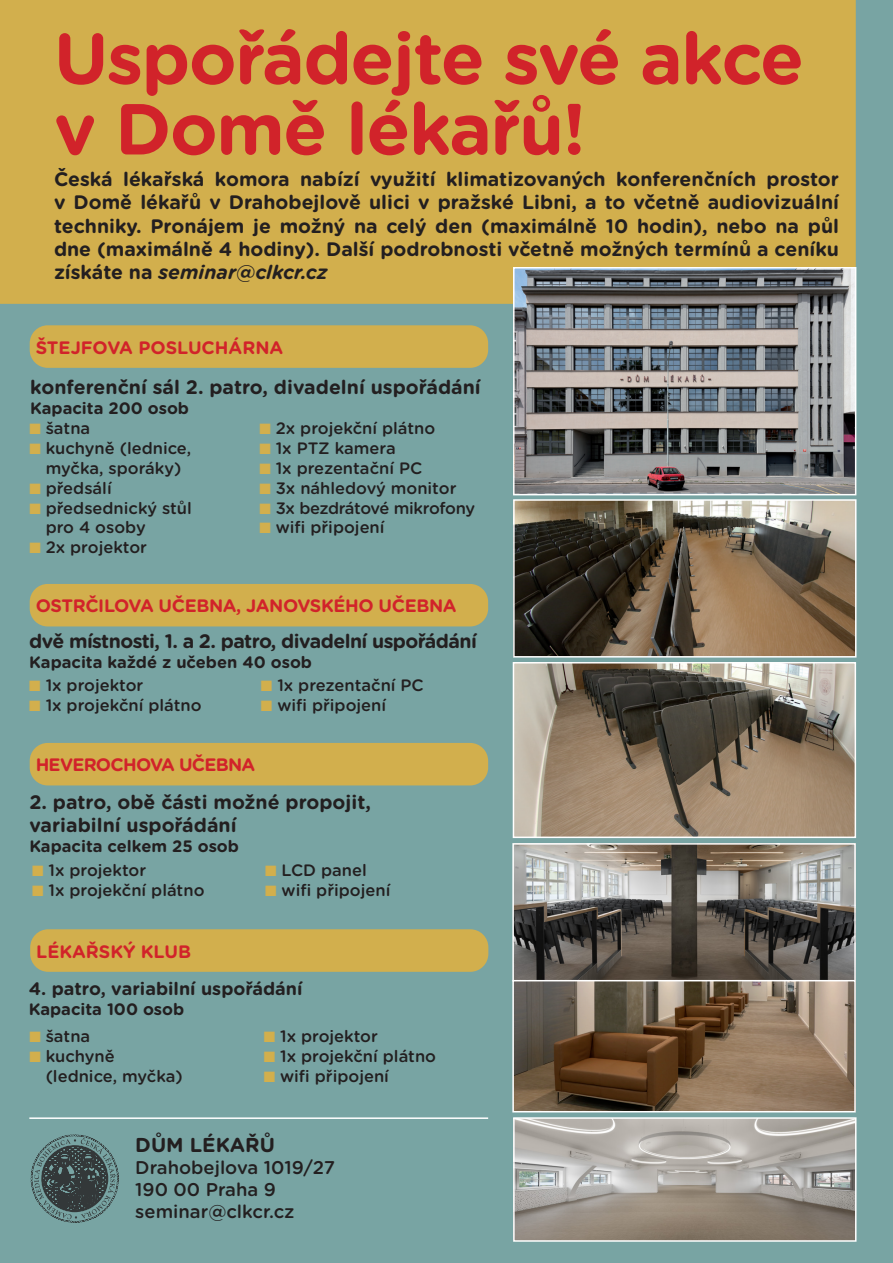
<style>
.page{position:relative;width:893px;height:1263px;background:#78a4a3}
.page>*{position:absolute;margin:0;border:0;box-sizing:border-box;transform-origin:0 0}
.t1{font:700 72px/70.5px "Gotham Rounded";letter-spacing:-.02em;color:#d1232a}
.t2{font:700 20.1px "Gotham Rounded";color:#231f20}
.t3{font:700 19.5px/23.4px "Gotham Rounded";color:#231f20;text-align:justify}
.t4{font:700 19.5px "Gotham Rounded";letter-spacing:-.03em;color:#231f20}
.t5{font:500 18.45px "Gotham Rounded";color:#231f20}
.t6{font:700 18px "Gotham Rounded";letter-spacing:-.02em;color:#d1232a}
.t7{font:700 18px "Gotham Rounded";color:#d1232a}
.t8{font:700 18px "Gotham Rounded";color:#231f20}
.t9{font:700 18px "Gotham Rounded";letter-spacing:-.04em;color:#d1232a}
.List_Paragraph{font:500 16.5px/19.8px "Gotham Rounded";color:#231f20}
.t10{font:700 16.5px "Gotham Rounded";color:#231f20}
.List_Paragraph-2{font:500 16.5px "Gotham Rounded";letter-spacing:-.025em;color:#231f20}
.s1{font-style:italic}
.s2{color:#d2af4d}
</style>
<div class="page">
<svg style="left:31px;top:1134px;width:88px;height:89px"></svg>
<div style="left:0;top:0;width:856px;height:304px;background:#d2af4d"></div>
<img style="left:516px;top:270px;width:337px;height:222px">
<div style="left:513px;top:267px;width:343px;height:228px;border:2px solid #fff"></div>
<img style="left:516px;top:502px;width:337px;height:152px">
<div style="left:513px;top:499px;width:343px;height:158px;border:2px solid #fff"></div>
<img style="left:515px;top:846px;width:338px;height:263px">
<div style="left:512px;top:843px;width:344px;height:138px;border:2px solid #fff"></div>
<img style="left:516px;top:665px;width:337px;height:170px">
<div style="left:513px;top:662px;width:343px;height:176px;border:2px solid #fff"></div>
<div style="left:512px;top:980px;width:344px;height:132px;border:2px solid #fff"></div>
<img style="left:516px;top:1120px;width:337px;height:119px">
<div style="left:513px;top:1117px;width:343px;height:125px;border:2px solid #fff"></div>
<div style="left:30px;top:325px;width:458px;height:43px;background:#d2af4d;border-radius:18px"></div>
<div style="left:30px;top:584px;width:458px;height:42px;background:#d2af4d;border-radius:18px"></div>
<div style="left:30px;top:743px;width:458px;height:42px;background:#d2af4d;border-radius:18px"></div>
<div style="left:30px;top:929px;width:458px;height:43px;background:#d2af4d;border-radius:18px"></div>
<hr style="left:29px;top:1117px;width:459px;height:2px;background:#fff">
<p class="t1" style="left:54px;top:20px;width:752px">Uspořádejte své akce v Domě lékařů!</p>
<p class="t3" style="left:54px;top:166px;width:786px">Česká lékařská komora nabízí využití klimatizovaných konferenčních prostor v Domě lékařů v Drahobejlově ulici v pražské Libni, a to včetně audiovizuální techniky. Pronájem je možný na celý den (maximálně 10 hodin), nebo na půl dne (maximálně 4 hodiny). Další podrobnosti včetně možných termínů a ceníku získáte na <span class="s1">seminar@clkcr.cz</span></p>
<p class="t7" style="left:36px;top:334px;width:249px">ŠTEJFOVA POSLUCHÁRNA</p>
<p class="t3" style="left:30px;top:375px;width:452px">konferenční sál 2. patro, divadelní uspořádání</p>
<p class="t10" style="left:30px;top:396px;width:160px">Kapacita 200 osob</p>
<p class="List_Paragraph" style="left:29px;top:418px;width:62px"><span class="s2">■</span> šatna</p>
<p class="List_Paragraph" style="left:29px;top:438px;width:163px;text-align:center"><span class="s2">■</span> kuchyně (lednice, myčka, sporáky)</p>
<p class="List_Paragraph" style="left:29px;top:477px;width:84px"><span class="s2">■</span> předsálí</p>
<p class="List_Paragraph" style="left:46px;top:497px;width:148px;text-indent:-16px"><span class="s2">■</span> předsednický stůl pro 4 osoby</p>
<p class="List_Paragraph" style="left:29px;top:537px;width:119px"><span class="s2">■</span> 2x projektor</p>
<p class="List_Paragraph" style="left:259px;top:418px;width:177px"><span class="s2">■</span> 2x projekční plátno</p>
<p class="List_Paragraph" style="left:259px;top:438px;width:138px"><span class="s2">■</span> 1x PTZ kamera</p>
<p class="List_Paragraph" style="left:259px;top:458px;width:164px"><span class="s2">■</span> 1x prezentační PC</p>
<p class="List_Paragraph" style="left:259px;top:477px;width:199px"><span class="s2">■</span> 3x náhledový monitor</p>
<p class="List_Paragraph-2" style="left:259px;top:496px;width:217px"><span class="s2">■</span> 3x bezdrátové mikrofony</p>
<p class="List_Paragraph" style="left:259px;top:517px;width:127px"><span class="s2">■</span> wifi připojení</p>
<p class="t6" style="left:36px;top:593px;width:423px">OSTRČILOVA UČEBNA, JANOVSKÉHO UČEBNA</p>
<p class="t4" style="left:29px;top:627px;width:449px">dvě místnosti, 1. a 2. patro, divadelní uspořádání</p>
<p class="t10" style="left:29px;top:650px;width:284px">Kapacita každé z učeben 40 osob</p>
<p class="List_Paragraph" style="left:29px;top:674px;width:116px"><span class="s2">■</span> 1x projektor</p>
<p class="List_Paragraph" style="left:29px;top:694px;width:174px"><span class="s2">■</span> 1x projekční plátno</p>
<p class="List_Paragraph" style="left:261px;top:674px;width:164px"><span class="s2">■</span> 1x prezentační PC</p>
<p class="List_Paragraph" style="left:261px;top:694px;width:127px"><span class="s2">■</span> wifi připojení</p>
<p class="t9" style="left:36px;top:752px;width:221px">HEVEROCHOVA UČEBNA</p>
<p class="t3" style="left:29px;top:789px;width:343px">2. patro, obě části možné propojit, variabilní uspořádání</p>
<p class="t10" style="left:29px;top:834px;width:211px">Kapacita celkem 25 osob</p>
<p class="List_Paragraph" style="left:32px;top:859px;width:116px"><span class="s2">■</span> 1x projektor</p>
<p class="List_Paragraph" style="left:32px;top:879px;width:174px"><span class="s2">■</span> 1x projekční plátno</p>
<p class="List_Paragraph" style="left:265px;top:859px;width:103px"><span class="s2">■</span> LCD panel</p>
<p class="List_Paragraph" style="left:265px;top:879px;width:127px"><span class="s2">■</span> wifi připojení</p>
<p class="t7" style="left:36px;top:938px;width:156px">LÉKAŘSKÝ KLUB</p>
<p class="t8" style="left:29px;top:975px;width:275px">4. patro, variabilní uspořádání</p>
<p class="t10" style="left:29px;top:996px;width:157px">Kapacita 100 osob</p>
<p class="List_Paragraph" style="left:29px;top:1025px;width:62px"><span class="s2">■</span> šatna</p>
<p class="List_Paragraph" style="left:46px;top:1045px;width:139px;text-indent:-16px"><span class="s2">■</span> kuchyně (lednice, myčka)</p>
<p class="List_Paragraph" style="left:264px;top:1025px;width:116px"><span class="s2">■</span> 1x projektor</p>
<p class="List_Paragraph" style="left:264px;top:1045px;width:174px"><span class="s2">■</span> 1x projekční plátno</p>
<p class="List_Paragraph" style="left:264px;top:1065px;width:127px"><span class="s2">■</span> wifi připojení</p>
<p class="t2" style="left:135px;top:1130px;width:141px">DŮM LÉKAŘŮ</p>
<p class="t5" style="left:135px;top:1154px;width:201px">Drahobejlova 1019/27</p>
<p class="t5" style="left:135px;top:1176px;width:142px">190 00 Praha 9</p>
<p class="t5" style="left:135px;top:1198px;width:161px">seminar@clkcr.cz</p>
</div>
